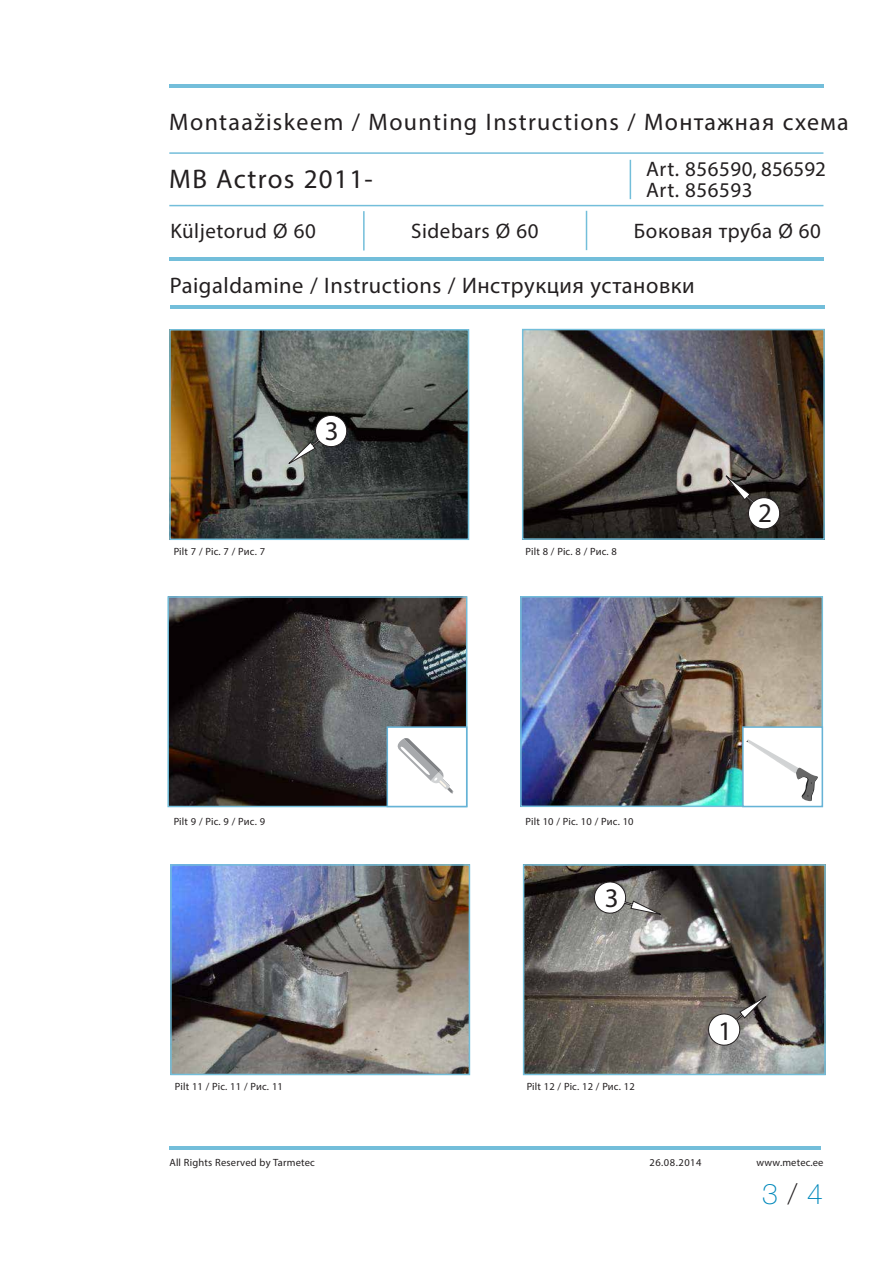
<style>
.page{position:relative;width:893px;height:1263px;background:#fff}
.page>*{position:absolute;margin:0;border:0;box-sizing:border-box;transform-origin:0 0}
.t1{font:100 28.5px "Helvetica Neue CE";color:#08b}
.t2{font:27px "Myriad Pro";letter-spacing:.05em;color:#231f20}
.t3{font:300 27px "Myriad Pro";color:#231f20}
.t4{font:300 24px "Myriad Pro";letter-spacing:.055em;color:#231f20}
.t5{font:300 22.5px "Myriad Pro";letter-spacing:.025em;color:#231f20}
.t6{font:21px/21px "Myriad Pro";letter-spacing:.025em;color:#231f20}
.t7{font:10.5px "Myriad Pro";letter-spacing:.015em;color:#231f20}
.t8{font:300 10.5px "Myriad Pro";letter-spacing:.015em;color:#231f20}
.s1{color:#231f20}
</style>
<div class="page">
<hr style="left:170px;top:305px;width:654px;height:4px;background:#73beda">
<hr style="left:169px;top:85px;width:655px;height:3px;background:#73beda">
<hr style="left:169px;top:152px;width:654px;height:2px;background:#73beda">
<hr style="left:169px;top:257px;width:655px;height:3px;background:#73beda">
<hr style="left:169px;top:205px;width:654px;height:1px;background:#73beda">
<hr style="left:630px;top:160px;width:1px;height:39px;background:#73beda">
<hr style="left:169px;top:1146px;width:652px;height:3px;background:#73beda">
<hr style="left:586px;top:211px;width:1px;height:39px;background:#73beda">
<hr style="left:363px;top:211px;width:2px;height:39px;background:#73beda">
<img style="left:170px;top:599px;width:294px;height:205px">
<div style="left:167px;top:596px;width:300px;height:211px;border:2px solid #73beda"></div>
<img style="left:523px;top:599px;width:297px;height:205px">
<div style="left:520px;top:596px;width:303px;height:211px;border:2px solid #73beda"></div>
<img style="left:172px;top:332px;width:294px;height:205px">
<div style="left:169px;top:329px;width:300px;height:211px;border:2px solid #73beda"></div>
<img style="left:525px;top:332px;width:297px;height:205px">
<div style="left:522px;top:329px;width:303px;height:211px;border:2px solid #73beda"></div>
<svg style="left:288px;top:413px;width:61px;height:52px"></svg>
<svg style="left:725px;top:475px;width:57px;height:56px"></svg>
<img style="left:173px;top:867px;width:294px;height:205px">
<div style="left:170px;top:864px;width:300px;height:211px;border:2px solid #73beda"></div>
<img style="left:526px;top:867px;width:297px;height:205px">
<div style="left:523px;top:864px;width:303px;height:211px;border:2px solid #73beda"></div>
<svg style="left:707px;top:995px;width:60px;height:52px"></svg>
<svg style="left:591px;top:879px;width:71px;height:37px"></svg>
<div style="left:387px;top:726px;width:80px;height:81px;background:#fff;border:2px solid #66b3d6"></div>
<div style="left:742px;top:726px;width:81px;height:81px;background:#fff;border:2px solid #66b3d6"></div>
<svg style="left:397px;top:738px;width:56px;height:56px"></svg>
<svg style="left:747px;top:739px;width:71px;height:62px"></svg>
<h3 class="t4" style="left:169px;top:107px;width:681px">Montaažiskeem / Mounting Instructions / Монтажная схема</h3>
<h2 class="t2" style="left:169px;top:162px;width:205px">MB Actros 2011-</h2>
<h3 class="t6" style="left:646px;top:158px;width:181px">Art. 856590, 856592<br>Art. 856593</h3>
<h3 class="t6" style="left:170px;top:220px;width:147px">Küljetorud Ø 60</h3>
<h3 class="t6" style="left:411px;top:220px;width:129px">Sidebars Ø 60</h3>
<h3 class="t6" style="left:634px;top:220px;width:189px">Боковая труба Ø 60</h3>
<h3 class="t5" style="left:170px;top:272px;width:526px">Paigaldamine / Instructions / Инструкция установки</h3>
<h2 class="t3" style="left:325px;top:414px;width:15px">3</h2>
<p class="t7" style="left:174px;top:544px;width:93px">Pilt 7 / Pic. 7 / Рис. 7</p>
<p class="t7" style="left:526px;top:544px;width:93px">Pilt 8 / Pic. 8 / Рис. 8</p>
<h2 class="t3" style="left:758px;top:496px;width:15px">2</h2>
<p class="t7" style="left:174px;top:814px;width:93px">Pilt 9 / Pic. 9 / Рис. 9</p>
<p class="t7" style="left:526px;top:814px;width:110px">Pilt 10 / Pic. 10 / Рис. 10</p>
<h2 class="t3" style="left:605px;top:881px;width:15px">3</h2>
<p class="t7" style="left:175px;top:1080px;width:110px">Pilt 11 / Pic. 11 / Рис. 11</p>
<p class="t7" style="left:527px;top:1080px;width:110px">Pilt 12 / Pic. 12 / Рис. 12</p>
<h2 class="t3" style="left:718px;top:1014px;width:15px">1</h2>
<p class="t8" style="left:169px;top:1156px;width:147px">All Rights Reserved by Tarmetec</p>
<p class="t8" style="left:756px;top:1156px;width:69px">www.metec.ee</p>
<p class="t8" style="left:649px;top:1156px;width:54px">26.08.2014</p>
<h1 class="t1" style="left:762px;top:1177px;width:62px">3<span class="s1">/</span>4</h1>
</div>
